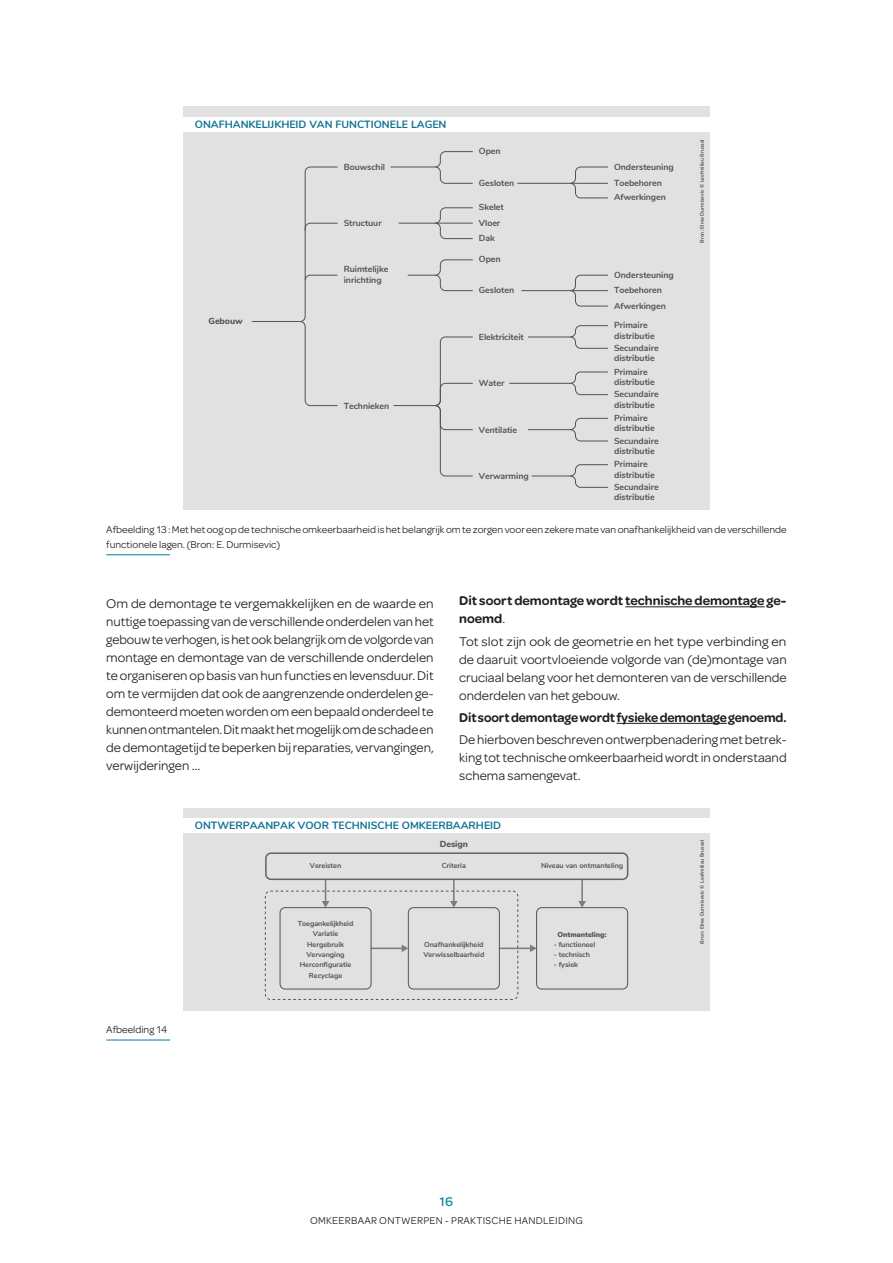
<style>
.page{position:relative;width:893px;height:1263px;background:#fff}
.page>*{position:absolute;margin:0;border:0;box-sizing:border-box;transform-origin:0 0}
.t1{font:13.5px/18px "Omnes";color:#231f20;text-align:justify}
.t2{font:600 13.5px/18px "Omnes";letter-spacing:-.005em;color:#231f20}
.t3{font:500 13.5px "Omnes";color:#0082a1}
.t4{font:10.5px/15px "Omnes";color:#231f20}
.t5{font:700 10.5px "Nunito";color:#107194}
.t6{font:10.5px "Omnes";letter-spacing:.025em;color:#231f20}
.t7{font:700 8.7px/10.5px "Nunito";letter-spacing:-.005em;color:#515455}
.t8{font:800 8.7px "Nunito";letter-spacing:-.005em;color:#515455}
.t9{font:700 7.2px/10.4px "Nunito";letter-spacing:-.005em;color:#515455;text-align:center}
.t10{font:900 7.2px "Nunito";letter-spacing:-.005em;color:#515455}
.t11{font:700 5.1px "Nunito";color:#515455}
.s1{font-weight:400}
</style>
<div class="page">
<hr style="left:625px;top:606px;width:140px;height:1px;background:#231f20">
<hr style="left:616px;top:723px;width:111px;height:1px;background:#231f20">
<div style="left:183px;top:808px;width:527px;height:202px;background:#e0e1e0"></div>
<div style="left:183px;top:818px;width:527px;height:15px;background:#fff"></div>
<svg style="left:322px;top:880px;width:7px;height:27px"></svg>
<hr style="left:453px;top:879px;width:2px;height:23px;background:#626667">
<svg style="left:450px;top:901px;width:8px;height:6px"></svg>
<hr style="left:581px;top:879px;width:2px;height:23px;background:#626667">
<svg style="left:578px;top:901px;width:8px;height:6px"></svg>
<hr style="left:371px;top:947px;width:32px;height:2px;background:#626667">
<svg style="left:402px;top:944px;width:6px;height:8px"></svg>
<hr style="left:500px;top:947px;width:31px;height:2px;background:#626667">
<svg style="left:530px;top:944px;width:6px;height:8px"></svg>
<div style="left:265px;top:852px;width:363px;height:28px;border:2px solid #626667;border-radius:5px"></div>
<div style="left:536px;top:907px;width:92px;height:82px;border:1px solid #515455;border-radius:5px"></div>
<div style="left:280px;top:907px;width:91px;height:82px;border:1px solid #515455;border-radius:5px"></div>
<div style="left:265px;top:891px;width:253px;height:109px;border:1px dashed #515455;border-radius:5px"></div>
<div style="left:408px;top:907px;width:92px;height:82px;border:1px solid #515455;border-radius:5px"></div>
<hr style="left:106px;top:1040px;width:64px;height:1px;background:#0082a1">
<div style="left:183px;top:106px;width:527px;height:404px;background:#e0e1e0"></div>
<div style="left:183px;top:117px;width:527px;height:15px;background:#fff"></div>
<svg style="left:393px;top:336px;width:80px;height:140px"></svg>
<svg style="left:407px;top:259px;width:66px;height:32px"></svg>
<svg style="left:398px;top:207px;width:75px;height:32px"></svg>
<svg style="left:251px;top:166px;width:87px;height:240px"></svg>
<svg style="left:517px;top:166px;width:91px;height:32px"></svg>
<svg style="left:390px;top:151px;width:83px;height:33px"></svg>
<hr style="left:570px;top:183px;width:38px;height:1px;background:#515455">
<svg style="left:521px;top:275px;width:87px;height:32px"></svg>
<hr style="left:570px;top:290px;width:38px;height:1px;background:#515455">
<svg style="left:528px;top:325px;width:80px;height:24px"></svg>
<hr style="left:435px;top:223px;width:38px;height:1px;background:#515455">
<svg style="left:509px;top:371px;width:99px;height:24px"></svg>
<svg style="left:528px;top:418px;width:80px;height:23px"></svg>
<svg style="left:531px;top:464px;width:77px;height:24px"></svg>
<hr style="left:106px;top:554px;width:64px;height:1px;background:#0082a1">
<p class="t5" style="left:195px;top:117px;width:253px">ONAFHANKELIJKHEID VAN FUNCTIONELE LAGEN</p>
<p class="t7" style="left:344px;top:161px;width:43px">Bouwschil</p>
<p class="t7" style="left:344px;top:217px;width:39px">Structuur</p>
<p class="t8" style="left:209px;top:315px;width:36px">Gebouw</p>
<p class="t7" style="left:344px;top:263px;width:46px">Ruimtelijke inrichting</p>
<p class="t7" style="left:479px;top:145px;width:23px">Open</p>
<p class="t7" style="left:479px;top:177px;width:37px">Gesloten</p>
<p class="t7" style="left:479px;top:199px;width:26px;line-height:15.5px">Skelet<br>Vloer<br>Dak</p>
<p class="t7" style="left:479px;top:253px;width:23px">Open</p>
<p class="t7" style="left:479px;top:284px;width:37px">Gesloten</p>
<p class="t7" style="left:479px;top:331px;width:46px">Elektriciteit</p>
<p class="t7" style="left:614px;top:158px;width:61px;line-height:16.4px">Ondersteuning<br>Toebehoren</p>
<p class="t7" style="left:614px;top:192px;width:53px">Afwerkingen</p>
<p class="t7" style="left:614px;top:266px;width:61px;line-height:15.5px">Ondersteuning<br>Toebehoren<br>Afwerkingen</p>
<p class="t7" style="left:614px;top:319px;width:42px">Primaire distributie</p>
<p class="t7" style="left:614px;top:342px;width:46px">Secundaire distributie</p>
<p class="t11" style="left:698px;top:243px;width:105px;rotate:-90deg">Bron: Elma Durmisevic © Leefmilieu Brussel</p>
<p class="t7" style="left:614px;top:366px;width:42px">Primaire distributie</p>
<p class="t7" style="left:614px;top:388px;width:46px">Secundaire distributie</p>
<p class="t7" style="left:614px;top:412px;width:42px">Primaire distributie</p>
<p class="t7" style="left:614px;top:435px;width:46px">Secundaire distributie</p>
<p class="t7" style="left:614px;top:458px;width:42px">Primaire distributie</p>
<p class="t7" style="left:614px;top:481px;width:46px">Secundaire distributie</p>
<p class="t4" style="left:106px;top:521px;width:682px">Afbeelding 13: Met het oog op de technische omkeerbaarheid is het belangrijk om te zorgen voor een zekere mate van onafhankelijkheid van de verschillende functionele lagen. (Bron: E. Durmisevic)</p>
<p class="t7" style="left:479px;top:377px;width:27px">Water</p>
<p class="t7" style="left:344px;top:400px;width:47px">Technieken</p>
<p class="t7" style="left:479px;top:424px;width:40px">Ventilatie</p>
<p class="t7" style="left:479px;top:470px;width:51px">Verwarming</p>
<p class="t1" style="left:106px;top:594px;width:329px">Om de demontage te vergemakkelijken en de waarde en nuttige toepassing van de verschillende onderdelen van het gebouw te verhogen, is het ook belangrijk om de volgorde van montage en demontage van de verschillende onderdelen te organiseren op basis van hun functies en levensduur. Dit om te vermijden dat ook de aangrenzende onderdelen ge&shy;demonteerd moeten worden om een bepaald onderdeel te kunnen ontmantelen. Dit maakt het mogelijk om de schade en de demontagetijd te beperken bij reparaties, vervangingen, verwijderingen …</p>
<p class="t2" style="left:459px;top:591px;width:329px">Dit soort demontage wordt technische demontage ge&shy;noemd<span class="s1">.</span></p>
<p class="t1" style="left:459px;top:631px;width:329px">Tot slot zijn ook de geometrie en het type verbinding en de daaruit voortvloeiende volgorde van (de)montage van cruciaal belang voor het demonteren van de verschillende onderdelen van het gebouw.</p>
<p class="t2" style="left:459px;top:708px;width:329px">Dit soort demontage wordt fysieke demontage genoemd.</p>
<p class="t1" style="left:459px;top:730px;width:329px">De hierboven beschreven ontwerpbenadering met betrek&shy;king tot technische omkeerbaarheid wordt in onderstaand schema samengevat.</p>
<p class="t4" style="left:106px;top:1022px;width:62px">Afbeelding 14</p>
<p class="t5" style="left:195px;top:817px;width:308px">ONTWERPAANPAK VOOR TECHNISCHE OMKEERBAARHEID</p>
<p class="t8" style="left:440px;top:837px;width:30px">Design</p>
<p class="t9" style="left:310px;top:860px;width:33px">Vereisten</p>
<p class="t9" style="left:442px;top:860px;width:26px">Criteria</p>
<p class="t9" style="left:541px;top:860px;width:84px">Niveau van ontmanteling</p>
<p class="t9" style="left:298px;top:918px;width:57px">Toegankelijkheid<br>Variatie<br>Hergebruik<br>Vervanging<br>Herconfiguratie<br>Recyclage</p>
<p class="t9" style="left:423px;top:939px;width:63px;text-align:left">Onafhankelijkheid<br>Verwisselbaarheid</p>
<p class="t10" style="left:558px;top:929px;width:51px">Ontmanteling:</p>
<p class="t9" style="left:554px;top:939px;width:43px">- functioneel</p>
<p class="t9" style="left:554px;top:949px;width:38px">- technisch</p>
<p class="t9" style="left:554px;top:959px;width:26px">- fysiek</p>
<p class="t3" style="left:440px;top:1192px;width:15px">16</p>
<p class="t6" style="left:310px;top:1213px;width:274px">OMKEERBAAR ONTWERPEN - PRAKTISCHE HANDLEIDING</p>
<p class="t11" style="left:698px;top:943px;width:105px;rotate:-90deg">Bron: Elma Durmisevic © Leefmilieu Brussel</p>
</div>
